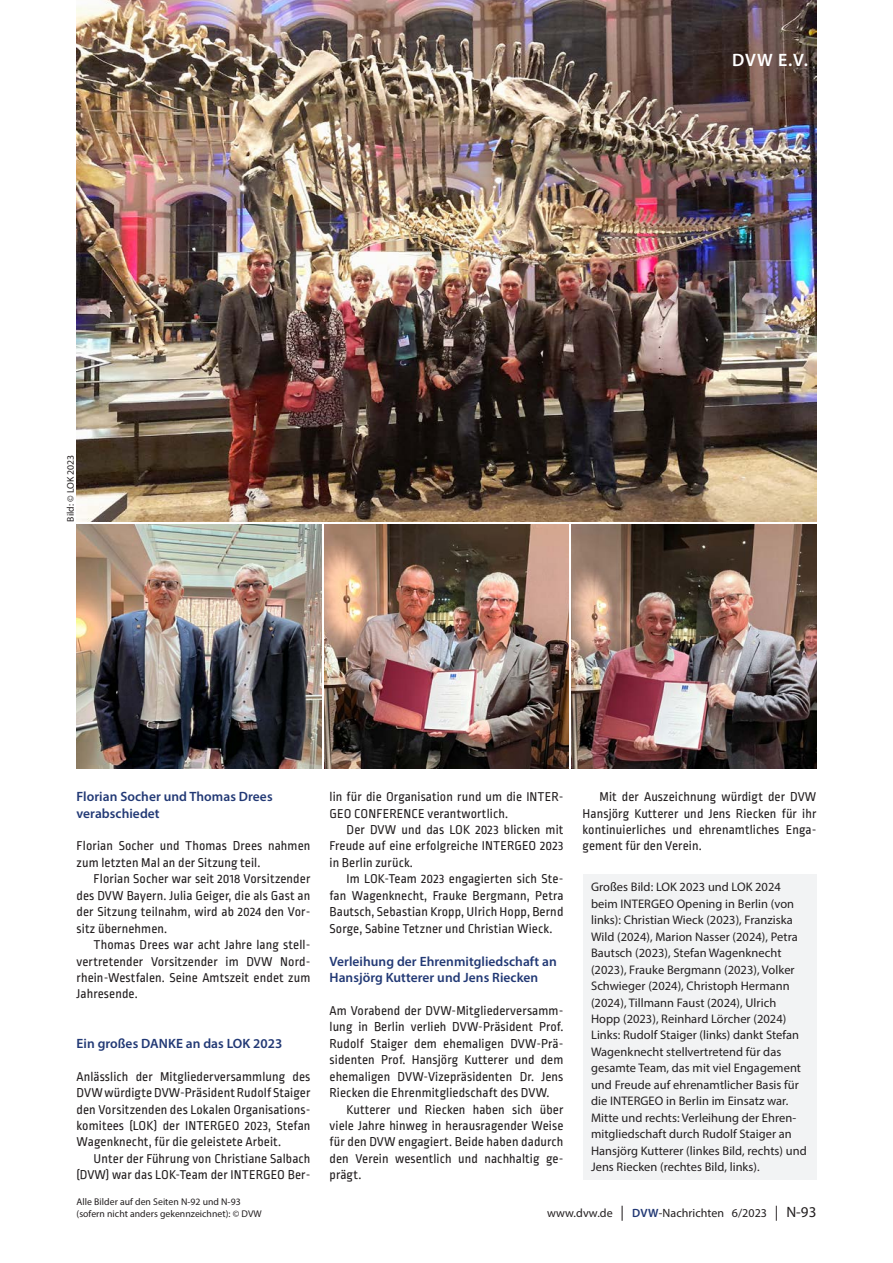
<style>
.page{position:relative;width:893px;height:1263px;background:#fff}
.page>*{position:absolute;margin:0;border:0;box-sizing:border-box;transform-origin:0 0}
._91_kolumne_rubrik{font:600 18px "Myriad Pro";color:#fff}
._01_normal{font:13.5px/16.5px "Ropa Mix Pro";letter-spacing:.01em;color:#231f20;text-align:justify}
._01_normal_oEZ{font:13.5px/16.5px "Ropa Mix Pro";letter-spacing:.01em;color:#231f20;text-align:justify}
._12_titel_2{font:600 13.5px/16.5px "Myriad Pro";letter-spacing:.005em;color:#223975}
._05_abb{font:12.45px/16.5px "Myriad Pro";letter-spacing:.005em;color:#231f20}
.t1{font:12px "Myriad Pro";letter-spacing:.005em;color:#231f20}
._05_abb_copyright{font:9.75px/11.9px "Myriad Pro";letter-spacing:.005em;color:#231f20}
.s1{font-size:15px}
.s2{font-weight:600;color:#223975}
</style>
<div class="page">
<img style="left:77px;top:525px;width:244px;height:243px">
<img style="left:77px;top:0;width:739px;height:522px">
<img style="left:572px;top:525px;width:244px;height:243px">
<img style="left:324px;top:525px;width:245px;height:243px">
<div style="left:583px;top:874px;width:233px;height:305px;background:#f2f3f4"></div>
<p class="_91_kolumne_rubrik" style="left:732px;top:48px;width:77px">DVW e.V.</p>
<p class="_05_abb_copyright" style="left:64px;top:522px;width:69px;rotate:-90deg">Bild: © LOK 2023</p>
<p class="_12_titel_2" style="left:77px;top:788px;width:198px">Florian Socher und Thomas Drees verabschiedet</p>
<p class="_01_normal_oEZ" style="left:77px;top:839px;width:235px">Florian Socher und Thomas Drees nahmen zum letzten Mal an der Sitzung teil.</p>
<p class="_01_normal" style="left:77px;top:871px;width:235px;text-indent:17px">Florian Socher war seit 2018 Vorsitzender des DVW Bayern. Julia Geiger, die als Gast an der Sitzung teilnahm, wird ab 2024 den Vor&shy;sitz übernehmen.</p>
<p class="_01_normal" style="left:77px;top:937px;width:235px;text-indent:17px">Thomas Drees war acht Jahre lang stell&shy;vertretender Vorsitzender im DVW Nord&shy;rhein-Westfalen. Seine Amtszeit endet zum Jahresende.</p>
<p class="_12_titel_2" style="left:77px;top:1035px;width:207px">Ein großes DANKE an das LOK 2023</p>
<p class="_01_normal_oEZ" style="left:77px;top:1069px;width:235px">Anlässlich der Mitgliederversammlung des DVW würdigte DVW-Präsident Rudolf Staiger den Vorsitzenden des Lokalen Organisations&shy;komitees (LOK) der INTERGEO 2023, Stefan Wagenknecht, für die geleistete Arbeit.</p>
<p class="_01_normal" style="left:77px;top:1151px;width:235px;text-align:right">Unter der Führung von Christiane Salbach (DVW) war das LOK-Team der INTERGEO Ber-</p>
<p class="_05_abb_copyright" style="left:77px;top:1196px;width:187px">Alle Bilder auf den Seiten N-92 und N-93 (sofern nicht anders gekennzeichnet): © DVW</p>
<p class="_01_normal" style="left:330px;top:789px;width:234px">lin für die Organisation rund um die INTER-<br>GEO CONFERENCE verantwortlich.</p>
<p class="_01_normal" style="left:330px;top:822px;width:235px;text-indent:17px">Der DVW und das LOK 2023 blicken mit Freude auf eine erfolgreiche INTERGEO 2023 in Berlin zurück.</p>
<p class="_01_normal" style="left:330px;top:871px;width:235px;text-indent:17px">Im LOK-Team 2023 engagierten sich Ste&shy;fan Wagenknecht, Frauke Bergmann, Petra Bautsch, Sebastian Kropp, Ulrich Hopp, Bernd Sorge, Sabine Tetzner und Christian Wieck.</p>
<p class="_12_titel_2" style="left:330px;top:952px;width:229px">Verleihung der Ehrenmitgliedschaft an<br>Hansjörg Kutterer und Jens Riecken</p>
<p class="_01_normal_oEZ" style="left:330px;top:1003px;width:235px">Am Vorabend der DVW-Mitgliederversamm&shy;lung in Berlin verlieh DVW-Präsident Prof.<br>Rudolf Staiger dem ehemaligen DVW-Prä&shy;sidenten Prof. Hansjörg Kutterer und dem ehemaligen DVW-Vizepräsidenten Dr. Jens Riecken die Ehrenmitgliedschaft des DVW.</p>
<p class="_01_normal" style="left:330px;top:1102px;width:235px;text-indent:17px">Kutterer und Riecken haben sich über viele Jahre hinweg in herausragender Weise für den DVW engagiert. Beide haben dadurch den Verein wesentlich und nachhaltig ge&shy;prägt.</p>
<p class="_01_normal" style="left:583px;top:789px;width:235px;text-indent:17px">Mit der Auszeichnung würdigt der DVW Hansjörg Kutterer und Jens Riecken für ihr kontinuierliches und ehrenamtliches Enga&shy;gement für den Verein.</p>
<p class="_05_abb" style="left:591px;top:879px;width:208px">Großes Bild: LOK 2023 und LOK 2024 beim INTERGEO Opening in Berlin (von links): Christian Wieck (2023), Franziska Wild (2024), Marion Nasser (2024), Petra Bautsch (2023), Stefan Wagenknecht (2023), Frauke Bergmann (2023), Volker Schwieger (2024), Christoph Hermann (2024), Tillmann Faust (2024), Ulrich Hopp (2023), Reinhard Lörcher (2024)</p>
<p class="_05_abb" style="left:591px;top:1027px;width:211px">Links: Rudolf Staiger (links) dankt Stefan Wagenknecht stellvertretend für das gesamte Team, das mit viel Engagement und Freude auf ehrenamtlicher Basis für die INTERGEO in Berlin im Einsatz war.</p>
<p class="_05_abb" style="left:591px;top:1109px;width:217px">Mitte und rechts: Verleihung der Ehren&shy;mitgliedschaft durch Rudolf Staiger an Hansjörg Kutterer (linkes Bild, rechts) und Jens Riecken (rechtes Bild, links).</p>
<p class="t1" style="left:547px;top:1205px;width:271px">www.dvw.de <span class="s1">|</span> <span class="s2">DVW</span>-Nachrichten 6/2023 <span class="s1">| N-93</span></p>
</div>
